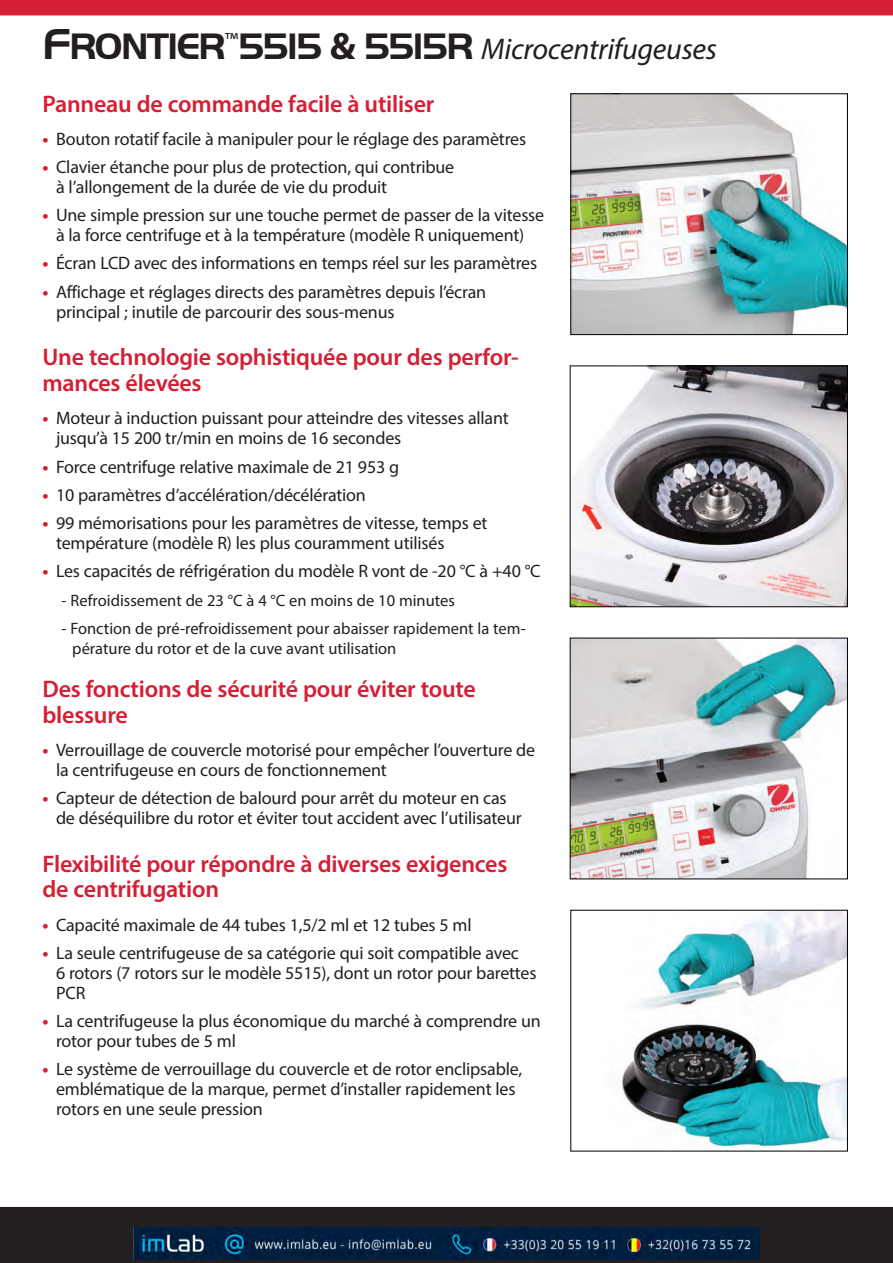
<style>
.page{position:relative;width:893px;height:1263px;background:#fff}
.page>*{position:absolute;margin:0;border:0;box-sizing:border-box;transform-origin:0 0}
.Interior_Product_Nam{font:italic 30px "Myriad Pro";letter-spacing:-.01em;color:#231f20}
.Interior_Paragraph_H{font:600 24px/25.8px "Myriad Pro";letter-spacing:-.01em;color:#d61e34}
.t1{font:18px/19.8px "Myriad Pro";letter-spacing:-.01em;color:#231f20}
.Interior_Bullet_List{font:16.5px/19.8px "Myriad Pro";color:#231f20}
.s1{font-family:"Handel Got D";font-weight:700;font-style:normal;font-size:45px}
.s2{font-family:"Handel Got D";font-weight:700;font-style:normal;font-size:38.25px}
.s3{font-weight:700;font-style:normal;font-size:38.25px}
.s4{font-weight:700;color:#d61e34}
</style>
<div class="page">
<img style="left:620px;top:912px;width:226px;height:236px">
<img style="left:572px;top:640px;width:274px;height:237px">
<img style="left:573px;top:96px;width:273px;height:237px">
<div style="left:571px;top:94px;width:277px;height:241px;border:1px solid #000"></div>
<img style="left:572px;top:368px;width:274px;height:237px">
<div style="left:570px;top:366px;width:278px;height:241px;border:1px solid #000"></div>
<div style="left:0;top:0;width:893px;height:15px;background:#d61e34"></div>
<div style="left:0;top:1207px;width:893px;height:56px;background:#231f20"></div>
<img style="left:134px;top:1228px;width:625px;height:32px">
<p class="Interior_Product_Nam" style="left:43px;top:31px;width:676px"><span class="s1">F</span><span class="s2">RONTIER</span><sup>™</sup><span class="s2">5515</span> <span class="s3">&amp;</span> <span class="s2">5515R</span> Microcentrifugeuses</p>
<p class="Interior_Paragraph_H" style="left:43px;top:90px;width:393px">Panneau de commande facile à utiliser</p>
<p class="t1" style="left:43px;top:129px;width:485px"><span class="s4">•</span> Bouton rotatif facile à manipuler pour le réglage des paramètres</p>
<p class="t1" style="left:56px;top:157px;width:400px;text-indent:-14px"><span class="s4">•</span> Clavier étanche pour plus de protection, qui contribue à l’allongement de la durée de vie du produit</p>
<p class="t1" style="left:43px;top:205px;width:503px;text-align:center"><span class="s4">•</span> Une simple pression sur une touche permet de passer de la vitesse à la force centrifuge et à la température (modèle R uniquement)</p>
<p class="t1" style="left:43px;top:253px;width:496px"><span class="s4">•</span> Écran LCD avec des informations en temps réel sur les paramètres</p>
<p class="t1" style="left:56px;top:281px;width:432px;text-indent:-14px"><span class="s4">•</span> Affichage et réglages directs des paramètres depuis l’écran principal ; inutile de parcourir des sous-menus</p>
<p class="Interior_Paragraph_H" style="left:43px;top:344px;width:478px">Une technologie sophistiquée pour des perfor&shy;mances élevées</p>
<p class="t1" style="left:56px;top:408px;width:454px;text-indent:-14px"><span class="s4">•</span> Moteur à induction puissant pour atteindre des vitesses allant jusqu’à 15 200 tr/min en moins de 16 secondes</p>
<p class="t1" style="left:43px;top:456px;width:358px"><span class="s4">•</span> Force centrifuge relative maximale de 21 953 g</p>
<p class="t1" style="left:43px;top:485px;width:325px"><span class="s4">•</span> 10 paramètres d’accélération/décélération</p>
<p class="t1" style="left:56px;top:513px;width:433px;text-indent:-14px"><span class="s4">•</span> 99 mémorisations pour les paramètres de vitesse, temps et température (modèle R) les plus couramment utilisés</p>
<p class="t1" style="left:43px;top:561px;width:500px"><span class="s4">•</span> Les capacités de réfrigération du modèle R vont de -20 °C à +40 °C</p>
<p class="Interior_Bullet_List" style="left:62px;top:590px;width:395px">- Refroidissement de 23 °C à 4 °C en moins de 10 minutes</p>
<p class="Interior_Bullet_List" style="left:72px;top:618px;width:455px;text-indent:-11px">- Fonction de pré-refroidissement pour abaisser rapidement la tem&shy;pérature du rotor et de la cuve avant utilisation</p>
<p class="Interior_Paragraph_H" style="left:43px;top:675px;width:435px">Des fonctions de sécurité pour éviter toute blessure</p>
<p class="t1" style="left:56px;top:740px;width:481px;text-indent:-14px"><span class="s4">•</span> Verrouillage de couvercle motorisé pour empêcher l’ouverture de la centrifugeuse en cours de fonctionnement</p>
<p class="t1" style="left:56px;top:788px;width:467px;text-indent:-14px"><span class="s4">•</span> Capteur de détection de balourd pour arrêt du moteur en cas de déséquilibre du rotor et éviter tout accident avec l’utilisateur</p>
<p class="Interior_Paragraph_H" style="left:43px;top:850px;width:466px">Flexibilité pour répondre à diverses exigences de centrifugation</p>
<p class="t1" style="left:43px;top:914px;width:431px"><span class="s4">•</span> Capacité maximale de 44 tubes 1,5/2 ml et 12 tubes 5 ml</p>
<p class="t1" style="left:56px;top:943px;width:482px;text-indent:-14px"><span class="s4">•</span> La seule centrifugeuse de sa catégorie qui soit compatible avec<br>6 rotors (7 rotors sur le modèle 5515), dont un rotor pour barettes<br>PCR</p>
<p class="t1" style="left:56px;top:1011px;width:486px;text-indent:-14px"><span class="s4">•</span> La centrifugeuse la plus économique du marché à comprendre un rotor pour tubes de 5 ml</p>
<p class="t1" style="left:56px;top:1059px;width:468px;text-indent:-14px"><span class="s4">•</span> Le système de verrouillage du couvercle et de rotor enclipsable, emblématique de la marque, permet d’installer rapidement les rotors en une seule pression</p>
</div>
